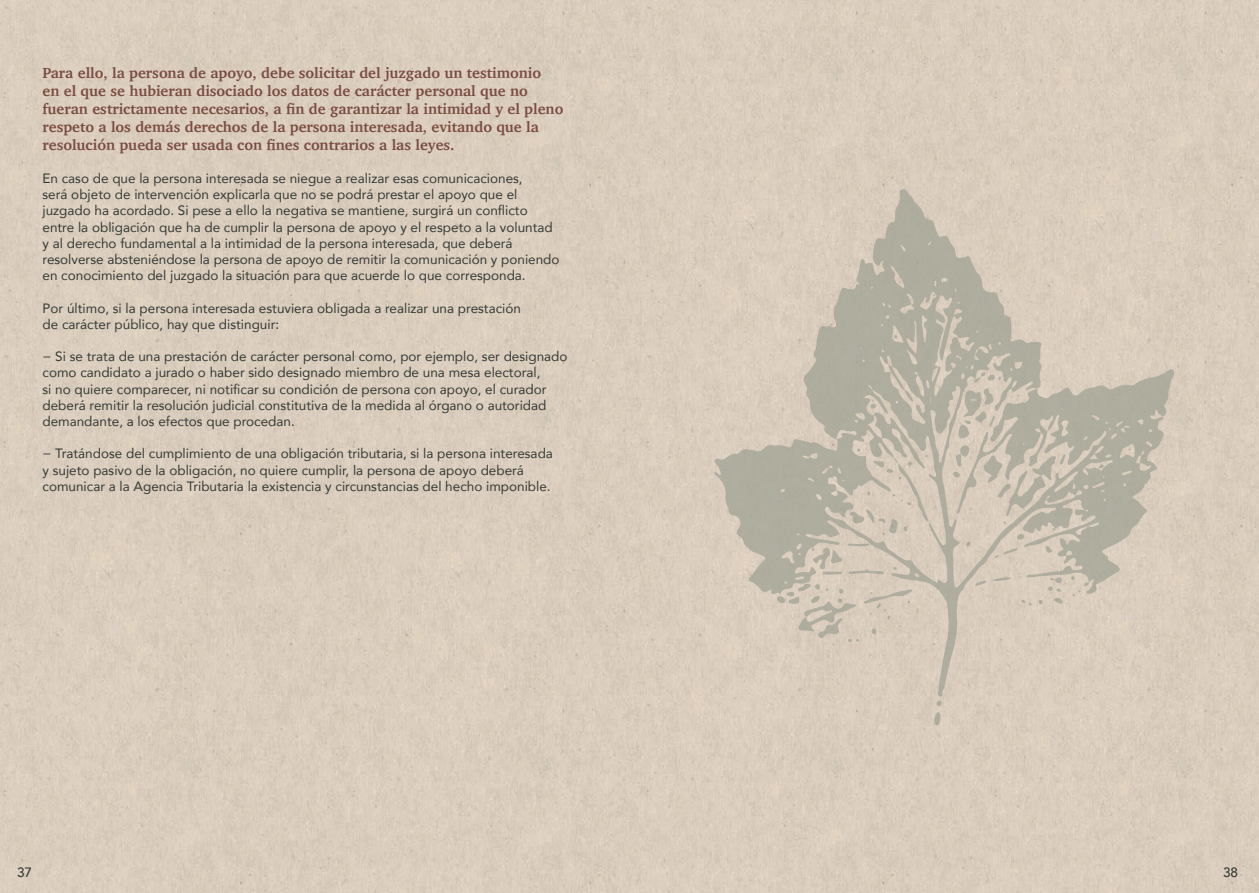
<style>
.page{position:relative;width:1259px;height:893px;background:#fff}
.page>*{position:absolute;margin:0;border:0;box-sizing:border-box;transform-origin:0 0}
.t1{font:700 15px/18px "Charter";color:#7a4b41}
.t2{font:13.5px/16.2px "Avenir";color:#333a35}
.t3{font:500 13.5px "Avenir";color:#333a35}
</style>
<div class="page">
<div style="left:0;top:0;width:629px;height:893px;background:#dacdbc"></div>
<div style="left:629px;top:0;width:630px;height:893px;background:#dacdbc"></div>
<svg style="left:714px;top:189px;width:460px;height:537px"></svg>
<p class="t1" style="left:43px;top:64px;width:522px">Para ello, la persona de apoyo, debe solicitar del juzgado un testimonio<br>en el que se hubieran disociado los datos de carácter personal que no fueran estrictamente necesarios, a fin de garantizar la intimidad y el pleno respeto a los demás derechos de la persona interesada, evitando que la resolución pueda ser usada con fines contrarios a las leyes.</p>
<p class="t2" style="left:43px;top:170px;width:518px">En caso de que la persona interesada se niegue a realizar esas comunicaciones,<br>será objeto de intervención explicarla que no se podrá prestar el apoyo que el juzgado ha acordado. Si pese a ello la negativa se mantiene, surgirá un conflicto entre la obligación que ha de cumplir la persona de apoyo y el respeto a la voluntad y al derecho fundamental a la intimidad de la persona interesada, que deberá resolverse absteniéndose la persona de apoyo de remitir la comunicación y poniendo en conocimiento del juzgado la situación para que acuerde lo que corresponda.</p>
<p class="t2" style="left:43px;top:299px;width:480px">Por último, si la persona interesada estuviera obligada a realizar una prestación de carácter público, hay que distinguir:</p>
<p class="t2" style="left:43px;top:348px;width:526px">− Si se trata de una prestación de carácter personal como, por ejemplo, ser designado como candidato a jurado o haber sido designado miembro de una mesa electoral,<br>si no quiere comparecer, ni notificar su condición de persona con apoyo, el curador deberá remitir la resolución judicial constitutiva de la medida al órgano o autoridad demandante, a los efectos que procedan.</p>
<p class="t2" style="left:43px;top:445px;width:512px">− Tratándose del cumplimiento de una obligación tributaria, si la persona interesada y sujeto pasivo de la obligación, no quiere cumplir, la persona de apoyo deberá comunicar a la Agencia Tributaria la existencia y circunstancias del hecho imponible.</p>
<p class="t3" style="left:17px;top:860px;width:17px">37</p>
<p class="t3" style="left:1223px;top:860px;width:17px">38</p>
</div>
